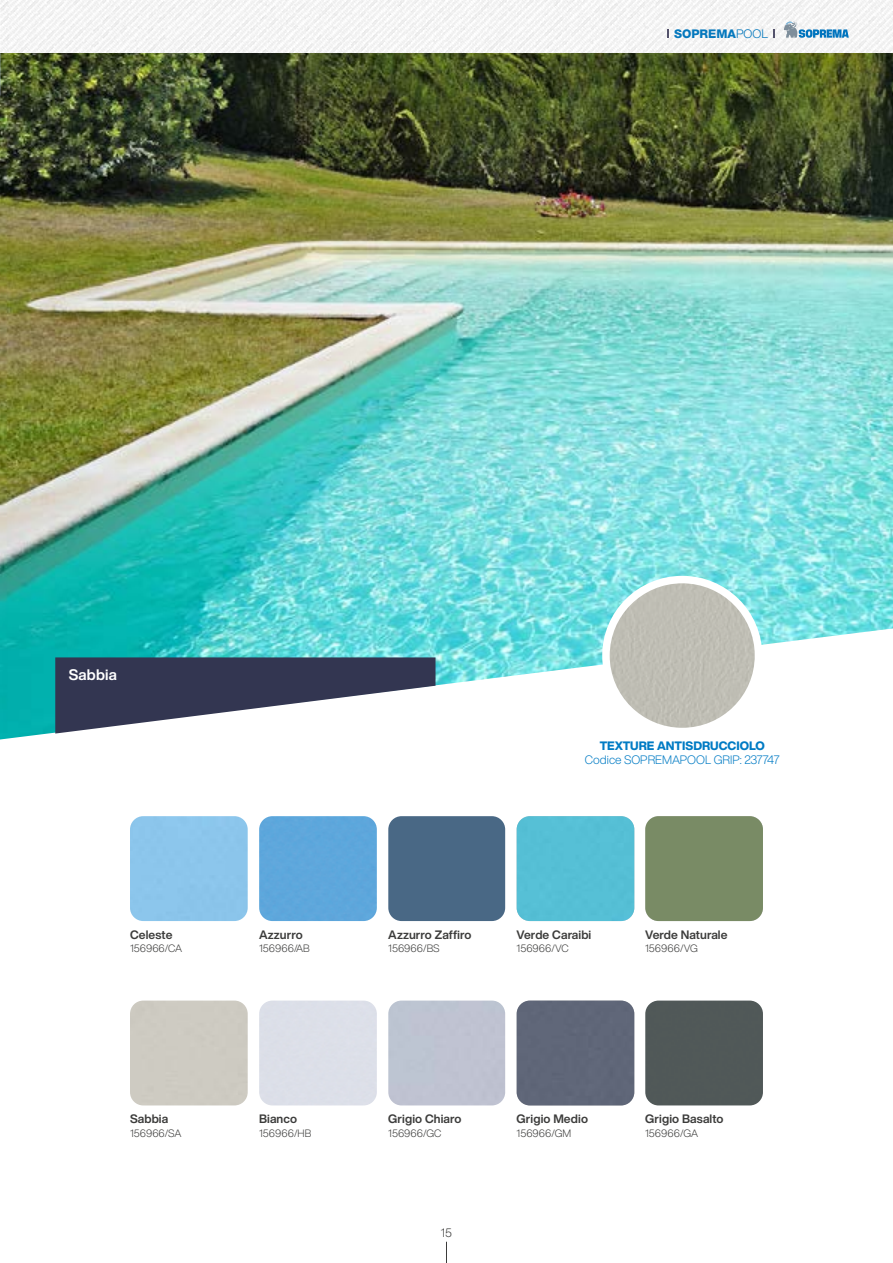
<style>
.page{position:relative;width:893px;height:1263px;background:#fff}
.page>*{position:absolute;margin:0;border:0;box-sizing:border-box;transform-origin:0 0}
.t1{font:700 15px "Helvetica Now Display";letter-spacing:.01em;color:#fff}
.t2{font:700 12px "Helvetica Now Display";letter-spacing:.01em;color:#3c3c3b}
.t3{font:300 12px "Helvetica Now Display";color:#007bc4}
.t4{font:800 12px "Helvetica Now Display";color:#007bc4}
.t5{font:800 12px "Helvetica Neue LT Pro";color:#0578bd}
.t6{font:300 12px "Helvetica Now Display";color:#3c3c3b}
.t7{font:300 10.5px "Helvetica Now Display";letter-spacing:.005em;color:#3c3c3b}
.s1{font-weight:300}
</style>
<div class="page">
<svg style="left:446px;top:1242px;width:1px;height:21px"></svg>
<img style="left:0;top:53px;width:893px;height:686px">
<div style="left:645px;top:816px;width:118px;height:105px;background:#798b65"></div>
<div style="left:645px;top:1000px;width:118px;height:105px;background:#505858"></div>
<div style="left:517px;top:816px;width:117px;height:105px;background:#56c0d6"></div>
<div style="left:517px;top:1000px;width:117px;height:105px;background:#606779"></div>
<div style="left:259px;top:816px;width:118px;height:105px;background:#5ea7dc"></div>
<div style="left:130px;top:816px;width:118px;height:105px;background:#8cc6ec"></div>
<div style="left:130px;top:1000px;width:118px;height:105px;background:#cecbc2"></div>
<div style="left:388px;top:816px;width:117px;height:105px;background:#496885"></div>
<div style="left:388px;top:1000px;width:117px;height:105px;background:#bfc3d2"></div>
<svg style="left:606px;top:579px;width:152px;height:152px;fill:#bfbfb5"></svg>
<div style="left:602px;top:576px;width:160px;height:159px;border:8px solid #fff;border-radius:50%"></div>
<svg style="left:55px;top:657px;width:380px;height:76px"></svg>
<img style="left:0;top:0;width:893px;height:53px">
<svg style="left:784px;top:22px;width:65px;height:16px"></svg>
<p class="t5" style="left:674px;top:26px;width:95px">SOPREMA<span class="s1">POOL</span></p>
<p class="t1" style="left:69px;top:665px;width:49px">Sabbia</p>
<p class="t2" style="left:130px;top:926px;width:44px">Celeste</p>
<p class="t7" style="left:130px;top:941px;width:54px">156966/CA</p>
<p class="t2" style="left:130px;top:1110px;width:40px">Sabbia</p>
<p class="t7" style="left:130px;top:1126px;width:53px">156966/SA</p>
<p class="t2" style="left:259px;top:926px;width:45px">Azzurro</p>
<p class="t7" style="left:259px;top:941px;width:52px">156966/AB</p>
<p class="t2" style="left:259px;top:1110px;width:40px">Bianco</p>
<p class="t7" style="left:259px;top:1126px;width:54px">156966/HB</p>
<p class="t4" style="left:600px;top:737px;width:167px">TEXTURE ANTISDRUCCIOLO</p>
<p class="t3" style="left:585px;top:752px;width:196px">Codice SOPREMAPOOL GRIP: 237747</p>
<p class="t2" style="left:388px;top:926px;width:85px">Azzurro Zaffiro</p>
<p class="t7" style="left:388px;top:941px;width:53px">156966/BS</p>
<p class="t2" style="left:517px;top:926px;width:76px">Verde Caraibi</p>
<p class="t7" style="left:517px;top:941px;width:54px">156966/VC</p>
<p class="t2" style="left:645px;top:926px;width:84px">Verde Naturale</p>
<p class="t7" style="left:645px;top:941px;width:54px">156966/VG</p>
<p class="t2" style="left:388px;top:1110px;width:75px">Grigio Chiaro</p>
<p class="t7" style="left:388px;top:1126px;width:55px">156966/GC</p>
<p class="t6" style="left:441px;top:1225px;width:13px">15</p>
<p class="t2" style="left:517px;top:1110px;width:73px">Grigio Medio</p>
<p class="t7" style="left:517px;top:1126px;width:56px">156966/GM</p>
<p class="t2" style="left:645px;top:1110px;width:80px">Grigio Basalto</p>
<p class="t7" style="left:645px;top:1126px;width:54px">156966/GA</p>
</div>
